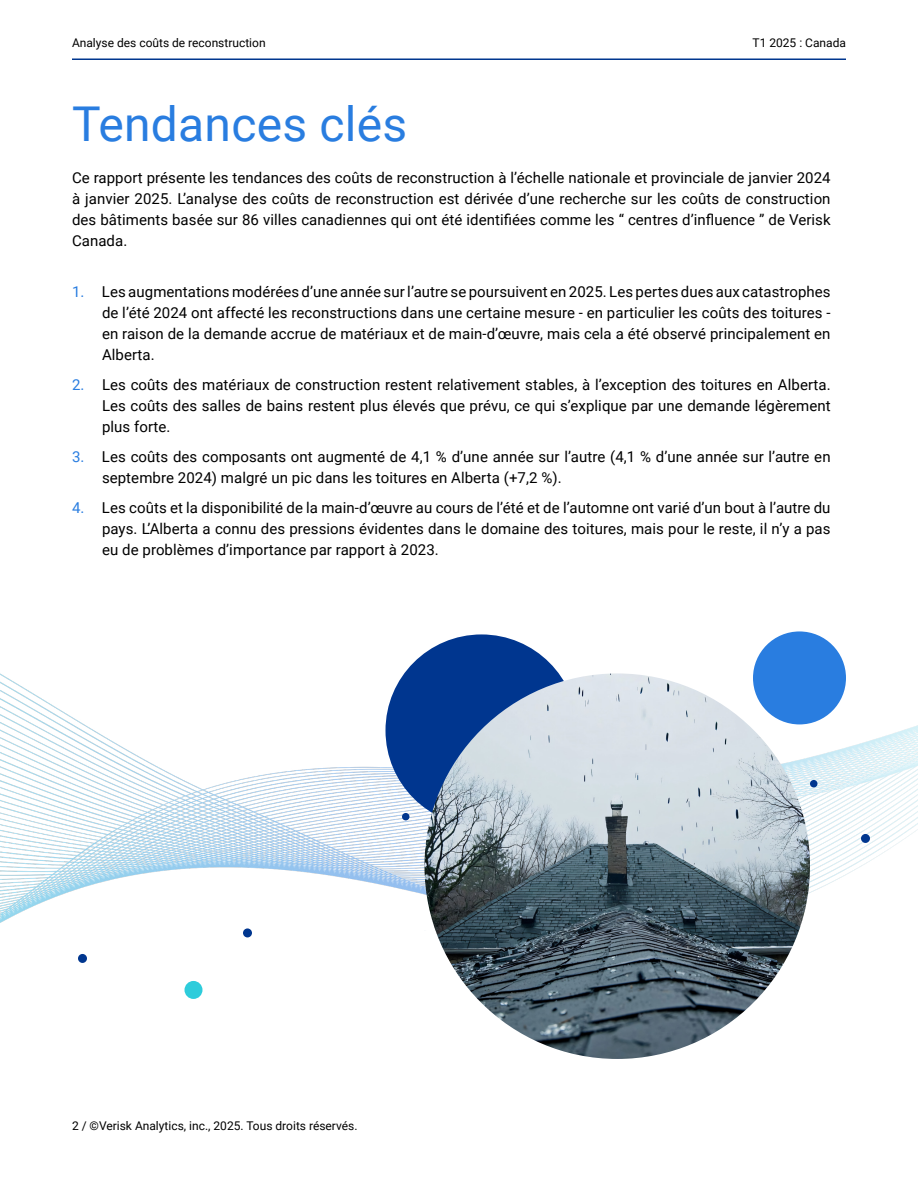
<style>
.page{position:relative;width:918px;height:1188px;background:#fff}
.page>*{position:absolute;margin:0;border:0;box-sizing:border-box;transform-origin:0 0}
.Body{font:48px "Roboto";letter-spacing:.005em;color:#297de0}
.Numbers{font:15px/21px "Roboto";letter-spacing:.005em;color:#000;text-align:justify}
.Body-2{font:15px/21px "Roboto";letter-spacing:.005em;color:#000;text-align:justify}
.t1{font:12px "Roboto";color:#000}
.s1{color:#297de0}
</style>
<div class="page">
<hr style="left:72px;top:58px;width:774px;height:2px;background:#00368f">
<img style="left:0;top:635px;width:918px;height:424px">
<div style="left:386px;top:634px;width:192px;height:192px;background:#00368f;border-radius:50%"></div>
<div style="left:753px;top:631px;width:93px;height:93px;background:#297de0;border-radius:50%"></div>
<img style="left:424px;top:673px;width:386px;height:386px;border-radius:193px">
<div style="left:78px;top:954px;width:9px;height:9px;background:#00368f;border-radius:50%"></div>
<div style="left:243px;top:928px;width:9px;height:9px;background:#00368f;border-radius:50%"></div>
<div style="left:861px;top:834px;width:9px;height:9px;background:#00368f;border-radius:50%"></div>
<div style="left:402px;top:813px;width:8px;height:7px;background:#00368f;border-radius:50%"></div>
<div style="left:810px;top:780px;width:8px;height:7px;background:#00368f;border-radius:50%"></div>
<div style="left:184px;top:981px;width:18px;height:18px;background:#2eccdb;border-radius:50%"></div>
<p class="t1" style="left:72px;top:34px;width:195px">Analyse des coûts de reconstruction</p>
<p class="t1" style="left:753px;top:34px;width:95px">T1 2025 : Canada</p>
<p class="Body" style="left:72px;top:90px;width:337px">Tendances clés</p>
<p class="Body-2" style="left:72px;top:167px;width:760px">Ce rapport présente les tendances des coûts de reconstruction à l’échelle nationale et provinciale de janvier 2024 à janvier 2025. L’analyse des coûts de reconstruction est dérivée d’une recherche sur les coûts de construction des bâtiments basée sur 86 villes canadiennes qui ont été identifiées comme les “ centres d’influence ” de Verisk Canada.</p>
<p class="Numbers" style="left:102px;top:281px;width:730px;text-indent:-30px"><span class="s1">1.</span> Les augmentations modérées d’une année sur l’autre se poursuivent en 2025. Les pertes dues aux catastrophes de l’été 2024 ont affecté les reconstructions dans une certaine mesure - en particulier les coûts des toitures - en raison de la demande accrue de matériaux et de main-d’œuvre, mais cela a été observé principalement en Alberta.</p>
<p class="Numbers" style="left:102px;top:374px;width:730px;text-indent:-30px"><span class="s1">2.</span> Les coûts des matériaux de construction restent relativement stables, à l’exception des toitures en Alberta.<br>Les coûts des salles de bains restent plus élevés que prévu, ce qui s’explique par une demande légèrement plus forte.</p>
<p class="Numbers" style="left:102px;top:446px;width:730px;text-indent:-30px"><span class="s1">3.</span> Les coûts des composants ont augmenté de 4,1 % d’une année sur l’autre (4,1 % d’une année sur l’autre en septembre 2024) malgré un pic dans les toitures en Alberta (+7,2 %).</p>
<p class="Numbers" style="left:102px;top:497px;width:730px;text-indent:-30px"><span class="s1">4.</span> Les coûts et la disponibilité de la main-d’œuvre au cours de l’été et de l’automne ont varié d’un bout à l’autre du pays. L’Alberta a connu des pressions évidentes dans le domaine des toitures, mais pour le reste, il n’y a pas eu de problèmes d’importance par rapport à 2023.</p>
<p class="t1" style="left:72px;top:1117px;width:287px">2 / ©Verisk Analytics, inc., 2025. Tous droits réservés.</p>
</div>
